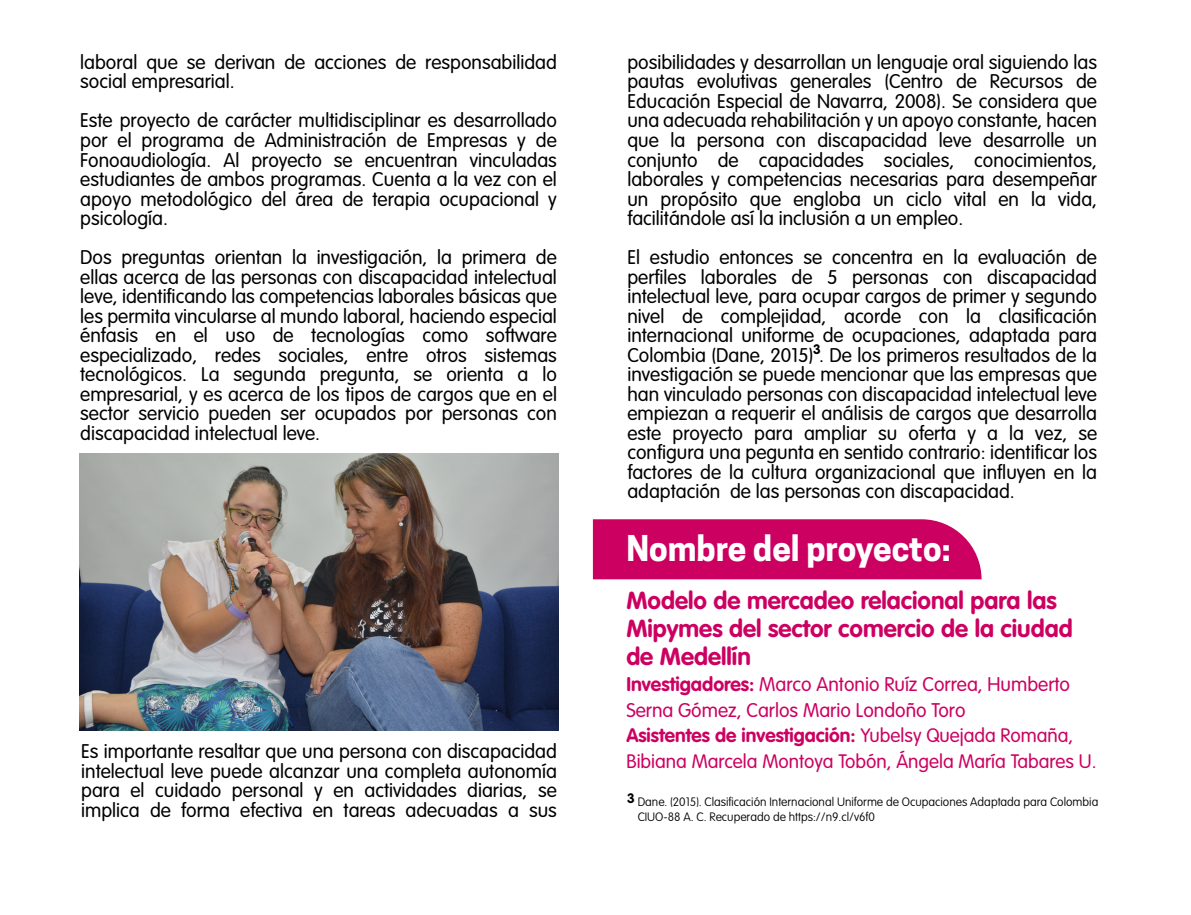
<style>
.page{position:relative;width:1191px;height:915px;background:#fff}
.page>*{position:absolute;margin:0;border:0;box-sizing:border-box;transform-origin:0 0}
.t1{font:700 33.3px "Cooper Hewitt";color:#fff}
.t2{font:700 24.3px/27.6px "VAG Rounded Std";color:#cc0061}
.t3{font:300 19.5px/19.5px "VAG Rounded Std";color:#000;text-align:justify}
.t4{font:300 19.5px/25.5px "VAG Rounded Std";color:#cc0061}
.t5{font:300 19.2px/25.5px "VAG Rounded Std";color:#cc0061}
.t6{font:700 13.5px "VAG Rounded Std";color:#000}
.t7{font:100 12px/15px "VAG Rounded Std";color:#000}
.s1{font-weight:700}
</style>
<div class="page">
<div style="left:593px;top:519px;width:388px;height:60px;background:#cc0061"></div>
<img style="left:80px;top:453px;width:478px;height:277px">
<p class="t3" style="left:80px;top:53px;width:478px">laboral que se derivan de acciones de responsabilidad social empresarial.</p>
<p class="t3" style="left:80px;top:111px;width:478px">Este proyecto de carácter multidisciplinar es desarrollado por el programa de Administración de Empresas y de Fonoaudiología. Al proyecto se encuentran vinculadas estudiantes de ambos programas. Cuenta a la vez con el apoyo metodológico del área de terapia ocupacional y psicología.</p>
<p class="t3" style="left:80px;top:248px;width:478px">Dos preguntas orientan la investigación, la primera de ellas acerca de las personas con discapacidad intelectual leve, identificando las competencias laborales básicas que les permita vincularse al mundo laboral, haciendo especial énfasis en el uso de tecnologías como software especializado, redes sociales, entre otros sistemas tecnológicos. La segunda pregunta, se orienta a lo empresarial, y es acerca de los tipos de cargos que en el sector servicio pueden ser ocupados por personas con discapacidad intelectual leve.</p>
<p class="t3" style="left:81px;top:741px;width:477px">Es importante resaltar que una persona con discapacidad intelectual leve puede alcanzar una completa autonomía para el cuidado personal y en actividades diarias, se implica de forma efectiva en tareas adecuadas a sus</p>
<p class="t3" style="left:627px;top:53px;width:471px">posibilidades y desarrollan un lenguaje oral siguiendo las pautas evolutivas generales (Centro de Recursos de Educación Especial de Navarra, 2008). Se considera que una adecuada rehabilitación y un apoyo constante, hacen que la persona con discapacidad leve desarrolle un conjunto de capacidades sociales, conocimientos, laborales y competencias necesarias para desempeñar un propósito que engloba un ciclo vital en la vida, facilitándole así la inclusión a un empleo.</p>
<p class="t3" style="left:627px;top:248px;width:471px">El estudio entonces se concentra en la evaluación de perfiles laborales de 5 personas con discapacidad intelectual leve, para ocupar cargos de primer y segundo nivel de complejidad, acorde con la clasificación internacional uniforme de ocupaciones, adaptada para Colombia (Dane, 2015) . De los primeros resultados de la investigación se puede mencionar que las empresas que han vinculado personas con discapacidad intelectual leve empiezan a requerir el análisis de cargos que desarrolla este proyecto para ampliar su oferta y a la vez, se configura una pegunta en sentido contrario: identificar los factores de la cultura organizacional que influyen en la adaptación de las personas con discapacidad.</p>
<p class="t6" style="left:813px;top:341px;width:9px">3</p>
<h1 class="t1" style="left:626px;top:528px;width:326px">Nombre del proyecto:</h1>
<p class="t2" style="left:626px;top:587px;width:448px">Modelo de mercadeo relacional para las<br>Mipymes del sector comercio de la ciudad de Medellín</p>
<p class="t4" style="left:626px;top:672px;width:445px"><span class="s1">Investigadores:</span> Marco Antonio Ruíz Correa, Humberto<br>Serna Gómez, Carlos Mario Londoño Toro</p>
<p class="t5" style="left:626px;top:723px;width:471px"><span class="s1">Asistentes de investigación:</span> Yubelsy Quejada Romaña,<br>Bibiana Marcela Montoya Tobón, Ángela María Tabares U.</p>
<p class="t6" style="left:627px;top:790px;width:9px">3</p>
<p class="t7" style="left:638px;top:794px;width:462px">Dane. (2015). Clasificación Internacional Uniforme de Ocupaciones Adaptada para Colombia<br>CIUO-88 A. C. Recuperado de https://n9.cl/v6f0</p>
</div>
